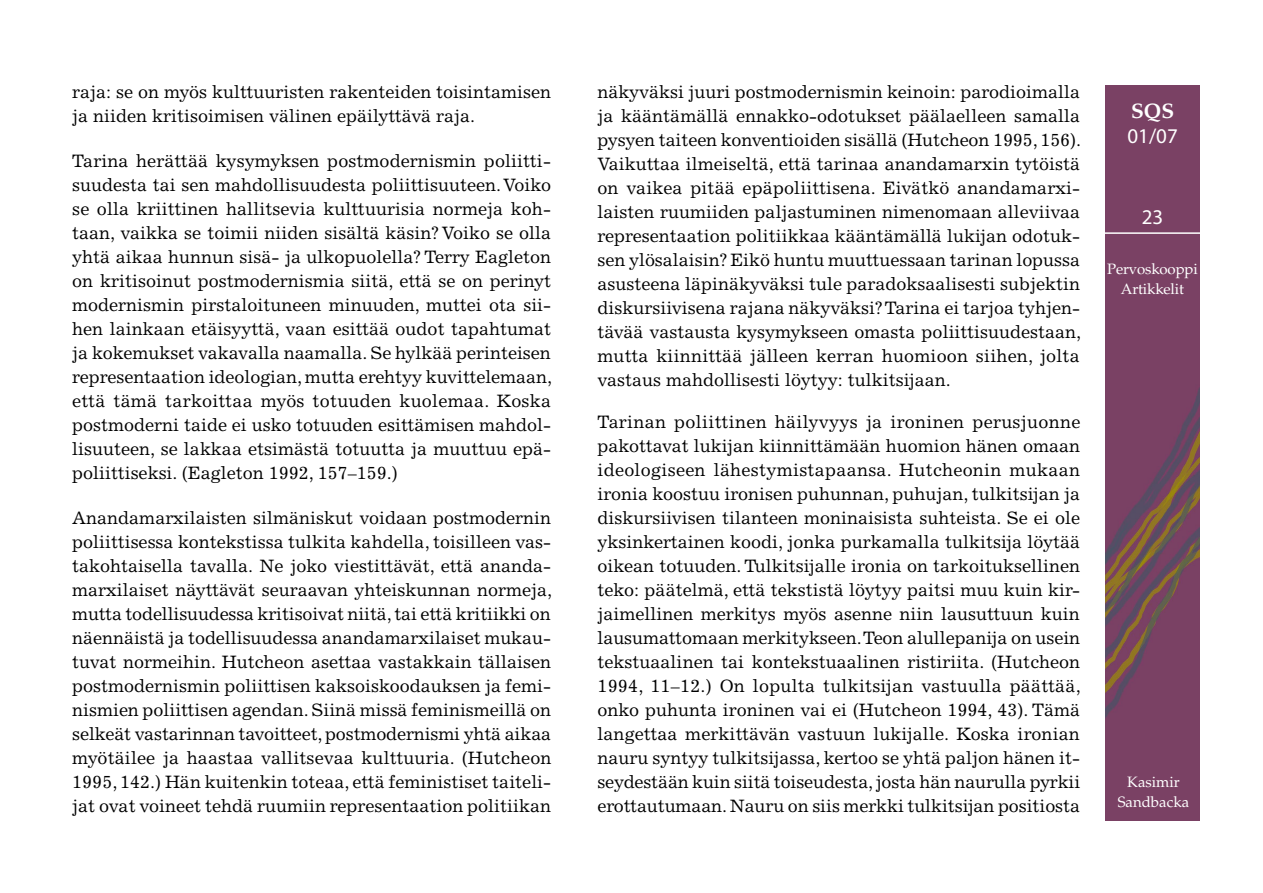
<style>
.page{position:relative;width:1263px;height:893px;background:#fff}
.page>*{position:absolute;margin:0;border:0;box-sizing:border-box;transform-origin:0 0}
.t1{font:21px "Myriad Pro";color:#fff}
.t2{font:700 21px "Palatino LT Std";color:#fff}
.tekstivartalo{font:18px/24px "Excelsior LT Std";color:#000;text-align:justify}
.t3{font:15px/19.8px "Palatino LT Std";letter-spacing:-.01em;color:#fff;text-align:center}
</style>
<div class="page">
<img style="left:1106px;top:85px;width:93px;height:736px">
<hr style="left:1101px;top:232px;width:103px;height:2px;background:#fff">
<p class="tekstivartalo" style="left:72px;top:80px;width:480px">raja: se on myös kulttuuristen rakenteiden toisintamisen ja niiden kritisoimisen välinen epäilyttävä raja.</p>
<p class="tekstivartalo" style="left:72px;top:149px;width:481px">Tarina herättää kysymyksen postmodernismin poliitti&shy;suudesta tai sen mahdollisuudesta poliittisuuteen. Voiko se olla kriittinen hallitsevia kulttuurisia normeja koh&shy;taan, vaikka se toimii niiden sisältä käsin? Voiko se olla yhtä aikaa hunnun sisä- ja ulkopuolella? Terry Eagleton on kritisoinut postmodernismia siitä, että se on perinyt modernismin pirstaloituneen minuuden, muttei ota sii&shy;hen lainkaan etäisyyttä, vaan esittää oudot tapahtumat ja kokemukset vakavalla naamalla. Se hylkää perinteisen representaation ideologian, mutta erehtyy kuvittelemaan, että tämä tarkoittaa myös totuuden kuolemaa. Koska postmoderni taide ei usko totuuden esittämisen mahdol&shy;lisuuteen, se lakkaa etsimästä totuutta ja muuttuu epä&shy;poliittiseksi. (Eagleton 1992, 157–159.)</p>
<p class="tekstivartalo" style="left:72px;top:506px;width:481px">Anandamarxilaisten silmäniskut voidaan postmodernin poliittisessa kontekstissa tulkita kahdella, toisilleen vas&shy;takohtaisella tavalla. Ne joko viestittävät, että ananda&shy;marxilaiset näyttävät seuraavan yhteiskunnan normeja, mutta todellisuudessa kritisoivat niitä, tai että kritiikki on näennäistä ja todellisuudessa anandamarxilaiset mukau&shy;tuvat normeihin. Hutcheon asettaa vastakkain tällaisen postmodernismin poliittisen kaksoiskoodauksen ja femi&shy;nismien poliittisen agendan. Siinä missä feminismeillä on selkeät vastarinnan tavoitteet, postmodernismi yhtä aikaa myötäilee ja haastaa vallitsevaa kulttuuria. (Hutcheon 1995, 142.) Hän kuitenkin toteaa, että feministiset taiteli&shy;jat ovat voineet tehdä ruumiin representaation politiikan</p>
<p class="tekstivartalo" style="left:597px;top:80px;width:485px">näkyväksi juuri postmodernismin keinoin: parodioimalla ja kääntämällä ennakko-odotukset päälaelleen samalla pysyen taiteen konventioiden sisällä (Hutcheon 1995, 156).<br>Vaikuttaa ilmeiseltä, että tarinaa anandamarxin tytöistä on vaikea pitää epäpoliittisena. Eivätkö anandamarxi&shy;laisten ruumiiden paljastuminen nimenomaan alleviivaa representaation politiikkaa kääntämällä lukijan odotuk&shy;sen ylösalaisin? Eikö huntu muuttuessaan tarinan lopussa asusteena läpinäkyväksi tule paradoksaalisesti subjektin diskursiivisena rajana näkyväksi? Tarina ei tarjoa tyhjen&shy;tävää vastausta kysymykseen omasta poliittisuudestaan, mutta kiinnittää jälleen kerran huomioon siihen, jolta vastaus mahdollisesti löytyy: tulkitsijaan.</p>
<p class="tekstivartalo" style="left:597px;top:410px;width:485px">Tarinan poliittinen häilyvyys ja ironinen perusjuonne pakottavat lukijan kiinnittämään huomion hänen omaan ideologiseen lähestymistapaansa. Hutcheonin mukaan ironia koostuu ironisen puhunnan, puhujan, tulkitsijan ja diskursiivisen tilanteen moninaisista suhteista. Se ei ole yksinkertainen koodi, jonka purkamalla tulkitsija löytää oikean totuuden. Tulkitsijalle ironia on tarkoituksellinen teko: päätelmä, että tekstistä löytyy paitsi muu kuin kir&shy;jaimellinen merkitys myös asenne niin lausuttuun kuin lausumattomaan merkitykseen. Teon alullepanija on usein tekstuaalinen tai kontekstuaalinen ristiriita. (Hutcheon 1994, 11–12.) On lopulta tulkitsijan vastuulla päättää, onko puhunta ironinen vai ei (Hutcheon 1994, 43). Tämä langettaa merkittävän vastuun lukijalle. Koska ironian nauru syntyy tulkitsijassa, kertoo se yhtä paljon hänen it&shy;seydestään kuin siitä toiseudesta, josta hän naurulla pyrkii erottautumaan. Nauru on siis merkki tulkitsijan positiosta</p>
<p class="t2" style="left:1131px;top:99px;width:45px">SQS</p>
<p class="t1" style="left:1127px;top:123px;width:52px">01/07</p>
<p class="t1" style="left:1142px;top:204px;width:23px">23</p>
<p class="t3" style="left:1107px;top:259px;width:92px">Pervoskooppi<br>Artikkelit</p>
<p class="t3" style="left:1118px;top:772px;width:73px">Kasimir<br>Sandbacka</p>
</div>
